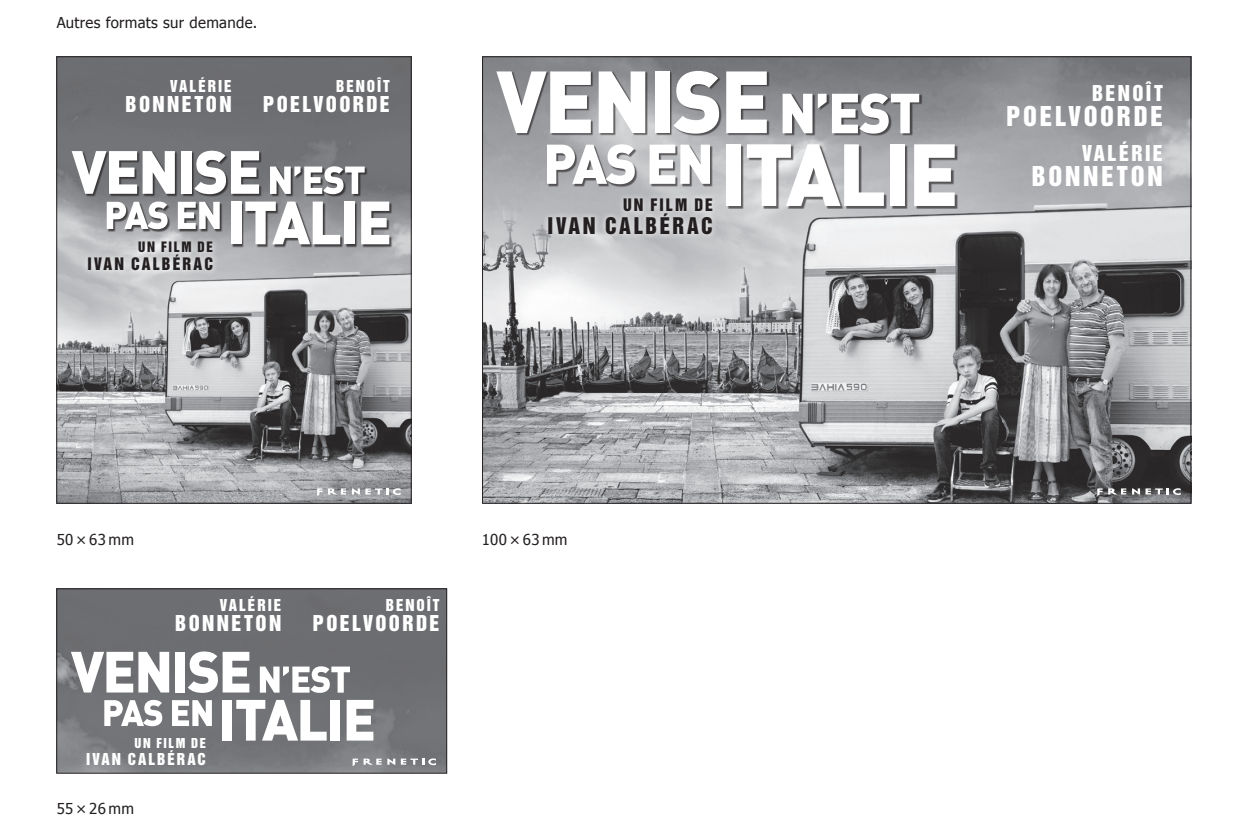
<style>
.page{position:relative;width:1248px;height:830px;background:#fff}
.page>*{position:absolute;margin:0;border:0;box-sizing:border-box;transform-origin:0 0}
.t1{font:25px "Helvetica Inserat LT Std";letter-spacing:.11em;color:#fff}
.t2{font:21px "Helvetica Inserat LT Std";letter-spacing:.115em;color:#231f20}
.t3{font:20px "Helvetica Inserat LT Std";letter-spacing:.12em;color:#fff}
.t4{font:15.75px "Helvetica Inserat LT Std";letter-spacing:.125em;color:#231f20}
.t5{font:15px "Tahoma";letter-spacing:.02em;color:#231f20}
.t6{font:15px "Helvetica Inserat LT Std";letter-spacing:.13em;color:#fff}
.t7{font:13px "Helvetica Inserat LT Std";color:#231f20}
.t8{font:12.5px "Helvetica Inserat LT Std";color:#fff}
</style>
<div class="page">
<img style="left:484px;top:58px;width:705px;height:443px">
<img style="left:58px;top:58px;width:351px;height:443px">
<img style="left:58px;top:590px;width:387px;height:181px">
<svg style="left:317px;top:488px;width:5px;height:8px"></svg>
<svg style="left:328px;top:488px;width:18px;height:6px"></svg>
<svg style="left:352px;top:488px;width:48px;height:6px"></svg>
<svg style="left:352px;top:758px;width:29px;height:7px"></svg>
<svg style="left:387px;top:758px;width:8px;height:6px"></svg>
<svg style="left:401px;top:758px;width:35px;height:6px"></svg>
<svg style="left:1097px;top:488px;width:5px;height:8px"></svg>
<svg style="left:1108px;top:488px;width:31px;height:6px"></svg>
<svg style="left:1145px;top:488px;width:35px;height:6px"></svg>
<div style="left:497px;top:71px;width:460px;height:138px;background:#231f20;opacity:.65"></div>
<svg style="left:496px;top:71px;width:94px;height:62px"></svg>
<svg style="left:598px;top:71px;width:47px;height:62px"></svg>
<div style="left:654px;top:71px;width:15px;height:62px;background:#fff"></div>
<svg style="left:673px;top:71px;width:46px;height:62px"></svg>
<svg style="left:726px;top:71px;width:40px;height:62px"></svg>
<svg style="left:782px;top:93px;width:137px;height:40px"></svg>
<svg style="left:547px;top:144px;width:87px;height:40px"></svg>
<svg style="left:649px;top:144px;width:61px;height:40px"></svg>
<div style="left:726px;top:144px;width:14px;height:62px;background:#fff"></div>
<svg style="left:746px;top:144px;width:137px;height:62px"></svg>
<div style="left:889px;top:144px;width:15px;height:62px;background:#fff"></div>
<svg style="left:914px;top:144px;width:40px;height:62px"></svg>
<div style="left:542px;top:192px;width:176px;height:48px;background:#fff;opacity:.95"></div>
<svg style="left:71px;top:651px;width:98px;height:41px"></svg>
<div style="left:175px;top:651px;width:10px;height:41px;background:#fff"></div>
<svg style="left:188px;top:651px;width:61px;height:41px"></svg>
<svg style="left:260px;top:666px;width:90px;height:26px"></svg>
<svg style="left:104px;top:699px;width:58px;height:26px"></svg>
<svg style="left:172px;top:699px;width:40px;height:26px"></svg>
<div style="left:222px;top:699px;width:10px;height:41px;background:#fff"></div>
<svg style="left:236px;top:699px;width:90px;height:41px"></svg>
<div style="left:330px;top:699px;width:10px;height:41px;background:#fff"></div>
<svg style="left:346px;top:699px;width:27px;height:41px"></svg>
<div style="left:72px;top:151px;width:320px;height:96px;background:#231f20;opacity:.75"></div>
<svg style="left:72px;top:151px;width:103px;height:43px"></svg>
<div style="left:181px;top:151px;width:11px;height:43px;background:#fff"></div>
<svg style="left:194px;top:151px;width:65px;height:43px"></svg>
<svg style="left:270px;top:166px;width:94px;height:28px"></svg>
<svg style="left:107px;top:201px;width:61px;height:28px"></svg>
<svg style="left:178px;top:202px;width:42px;height:27px"></svg>
<div style="left:231px;top:201px;width:10px;height:43px;background:#fff"></div>
<svg style="left:245px;top:201px;width:95px;height:43px"></svg>
<div style="left:344px;top:201px;width:10px;height:43px;background:#fff"></div>
<svg style="left:361px;top:201px;width:28px;height:43px"></svg>
<div style="left:82px;top:236px;width:137px;height:40px;background:#fff;opacity:.95"></div>
<div style="left:56px;top:588px;width:391px;height:185px;border:1px solid #231f20"></div>
<div style="left:56px;top:56px;width:355px;height:447px;border:1px solid #231f20"></div>
<p class="t5" style="left:57px;top:12px;width:202px">Autres formats sur demande.</p>
<p class="t6" style="left:170px;top:77px;width:63px">VALÉRIE</p>
<p class="t3" style="left:126px;top:92px;width:107px">BONNETON</p>
<p class="t6" style="left:336px;top:77px;width:55px">BENOÎT</p>
<p class="t3" style="left:263px;top:92px;width:128px">POELVOORDE</p>
<p class="t7" style="left:138px;top:239px;width:68px">UN FILM DE</p>
<p class="t4" style="left:87px;top:254px;width:126px">IVAN CALBÉRAC</p>
<p class="t4" style="left:623px;top:195px;width:81px">UN FILM DE</p>
<p class="t2" style="left:547px;top:213px;width:165px">IVAN CALBÉRAC</p>
<p class="t5" style="left:57px;top:529px;width:79px">50×63mm</p>
<p class="t6" style="left:220px;top:596px;width:63px">VALÉRIE</p>
<p class="t3" style="left:175px;top:611px;width:107px">BONNETON</p>
<p class="t6" style="left:386px;top:596px;width:55px">BENOÎT</p>
<p class="t3" style="left:313px;top:611px;width:128px">POELVOORDE</p>
<p class="t8" style="left:134px;top:735px;width:65px">UN FILM DE</p>
<p class="t6" style="left:86px;top:749px;width:120px">IVAN CALBÉRAC</p>
<p class="t5" style="left:57px;top:798px;width:79px">55×26mm</p>
<p class="t5" style="left:482px;top:529px;width:87px">100 × 63 mm</p>
<p class="t3" style="left:1091px;top:81px;width:72px">BENOÎT</p>
<p class="t1" style="left:1006px;top:101px;width:158px">POELVOORDE</p>
<p class="t3" style="left:1081px;top:141px;width:82px">VALÉRIE</p>
<p class="t1" style="left:1031px;top:161px;width:132px">BONNETON</p>
</div>
